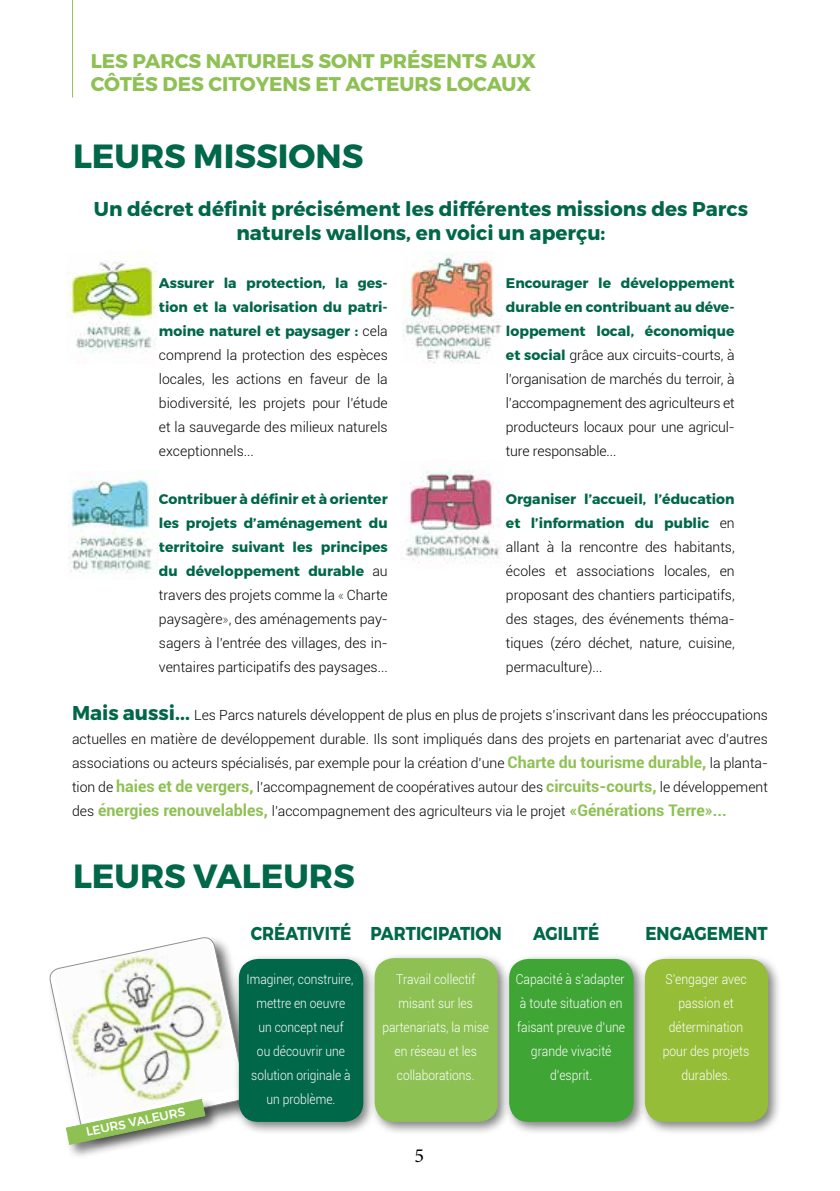
<style>
.page{position:relative;width:840px;height:1191px;background:#fff}
.page>*{position:absolute;margin:0;border:0;box-sizing:border-box;transform-origin:0 0}
.t1{font:700 33.6px "Montserrat";color:#006748}
.t2{font:700 20px/24px "Montserrat";color:#006748;text-align:center}
.t3{font:20px "Minion Pro";color:#000}
.t4{font:700 19.8px/22.4px "Montserrat";color:#8ec153}
.t5{font:700 18.6px "Montserrat";color:#006748;scale:.89 1}
.t6{font:300 14px/24px "Roboto";color:#000;text-align:justify}
.t7{font:700 14px/24px "Montserrat";color:#006748;text-align:justify}
.t8{font:300 13.6px/24px "Roboto";color:#fff;text-align:center;scale:.89 1}
.t9{font:300 13.4px/24px "Roboto";color:#fff;text-align:center;scale:.89 1}
.t10{font:500 12.2px "Montserrat";color:#fff}
.s1{font-family:"Roboto";font-weight:300;color:#000}
.s2{font-weight:100}
.s3{font-family:"Montserrat";font-weight:700;color:#006748}
.s4{font-family:"Montserrat";font-weight:700;font-size:20px;color:#006748}
.s5{font-weight:700;font-size:16px;color:#8ec153}
</style>
<div class="page">
<hr style="left:72px;top:0;width:1px;height:97px;background:#8ec153">
<img style="left:66px;top:252px;width:91px;height:101px">
<img style="left:68px;top:478px;width:91px;height:96px">
<img style="left:402px;top:251px;width:100px;height:113px">
<img style="left:406px;top:468px;width:94px;height:95px">
<div style="left:233px;top:953px;width:144px;height:182px;background:#000;opacity:.5"></div>
<div style="left:239px;top:959px;width:124px;height:162px;background:#006748;border-radius:19px"></div>
<div style="left:368px;top:952px;width:143px;height:183px;background:#000;opacity:.5"></div>
<div style="left:374px;top:958px;width:123px;height:163px;background:#8ec153;border-radius:19px"></div>
<div style="left:503px;top:953px;width:144px;height:182px;background:#000;opacity:.5"></div>
<div style="left:509px;top:959px;width:124px;height:162px;background:#3fa535;border-radius:19px"></div>
<div style="left:638px;top:953px;width:143px;height:182px;background:#000;opacity:.5"></div>
<div style="left:644px;top:959px;width:123px;height:162px;background:#96bd38;border-radius:19px"></div>
<div style="left:64px;top:1097px;width:156px;height:62px;background:#000;opacity:.51"></div>
<svg style="left:49px;top:937px;width:198px;height:208px"></svg>
<h3 class="t4" style="left:91px;top:50px;width:446px">LES PARCS NATURELS SONT PRÉSENTS AUX<br>CÔTÉS DES CITOYENS ET ACTEURS LOCAUX</h3>
<h1 class="t1" style="left:73px;top:135px;width:292px">LEURS MISSIONS</h1>
<h2 class="t2" style="left:94px;top:197px;width:655px">Un décret définit précisément les différentes missions des Parcs naturels wallons, en voici un aperçu:</h2>
<p class="t7" style="left:159px;top:271px;width:230px">Assurer la protection, la ges&shy;tion et la valorisation du patri&shy;moine naturel et paysager : <span class="s1">cela</span></p>
<p class="t6" style="left:159px;top:343px;width:230px">comprend la protection des espèces locales, les actions en faveur de la biodiversité, les projets pour l’étude et la sauvegarde des milieux naturels exceptionnels...</p>
<p class="t7" style="left:159px;top:487px;width:230px">Contribuer à définir et à orienter les projets d’aménagement du territoire suivant les principes du développement durable <span class="s1">au</span></p>
<p class="t6" style="left:159px;top:583px;width:230px">travers des projets comme la <span class="s2">«</span> Charte paysagère<span class="s2">»</span>, des aménagements pay&shy;sagers à l’entrée des villages, des in&shy;ventaires participatifs des paysages...</p>
<p class="t7" style="left:505px;top:271px;width:230px">Encourager le développement durable en contribuant au déve&shy;loppement local, économique</p>
<p class="t6" style="left:505px;top:343px;width:230px"><span class="s3">et social</span> grâce aux circuits-courts, à l’organisation de marchés du terroir, à l’accompagnement des agriculteurs et producteurs locaux pour une agricul&shy;ture responsable...</p>
<p class="t7" style="left:505px;top:487px;width:230px">Organiser l’accueil, l’éducation et l’information du public <span class="s1">en</span></p>
<p class="t6" style="left:505px;top:535px;width:230px">allant à la rencontre des habitants, écoles et associations locales, en proposant des chantiers participatifs, des stages, des événements théma&shy;tiques (zéro déchet, nature, cuisine, permaculture)...</p>
<p class="t6" style="left:72px;top:703px;width:697px"><span class="s4">Mais aussi...</span> Les Parcs naturels développent de plus en plus de projets s’inscrivant dans les préoccupations actuelles en matière de devéloppement durable. Ils sont impliqués dans des projets en partenariat avec d’autres associations ou acteurs spécialisés, par exemple pour la création d’une <span class="s5">Charte du tourisme durable,</span> la planta&shy;tion de <span class="s5">haies et de vergers,</span> l’accompagnement de coopératives autour des <span class="s5">circuits-courts,</span> le développement des <span class="s5">énergies renouvelables,</span> l’accompagnement des agriculteurs via le projet <span class="s5">«Générations Terre»...</span></p>
<h1 class="t1" style="left:73px;top:855px;width:283px">LEURS VALEURS</h1>
<p class="t10" style="left:85px;top:1124px;width:102px;rotate:-12deg">LEURS VALEURS</p>
<h3 class="t5" style="left:251px;top:921px;width:283px">CRÉATIVITÉ PARTICIPATION</h3>
<h3 class="t5" style="left:532px;top:921px;width:76px">AGILITÉ</h3>
<h3 class="t5" style="left:645px;top:921px;width:139px">ENGAGEMENT</h3>
<p class="t9" style="left:246px;top:967px;width:121px">Imaginer, construire, mettre en oeuvre<br>un concept neuf<br>ou découvrir une solution originale à un problème.</p>
<p class="t9" style="left:382px;top:967px;width:121px">Travail collectif misant sur les partenariats, la mise en réseau et les collaborations.</p>
<p class="t8" style="left:515px;top:967px;width:124px">Capacité à s’adapter à toute situation en faisant preuve d’une grande vivacité d’esprit.</p>
<p class="t8" style="left:662px;top:967px;width:99px">S’engager avec passion et détermination pour des projets durables.</p>
<h2 class="t3" style="left:414px;top:1141px;width:11px">5</h2>
</div>
